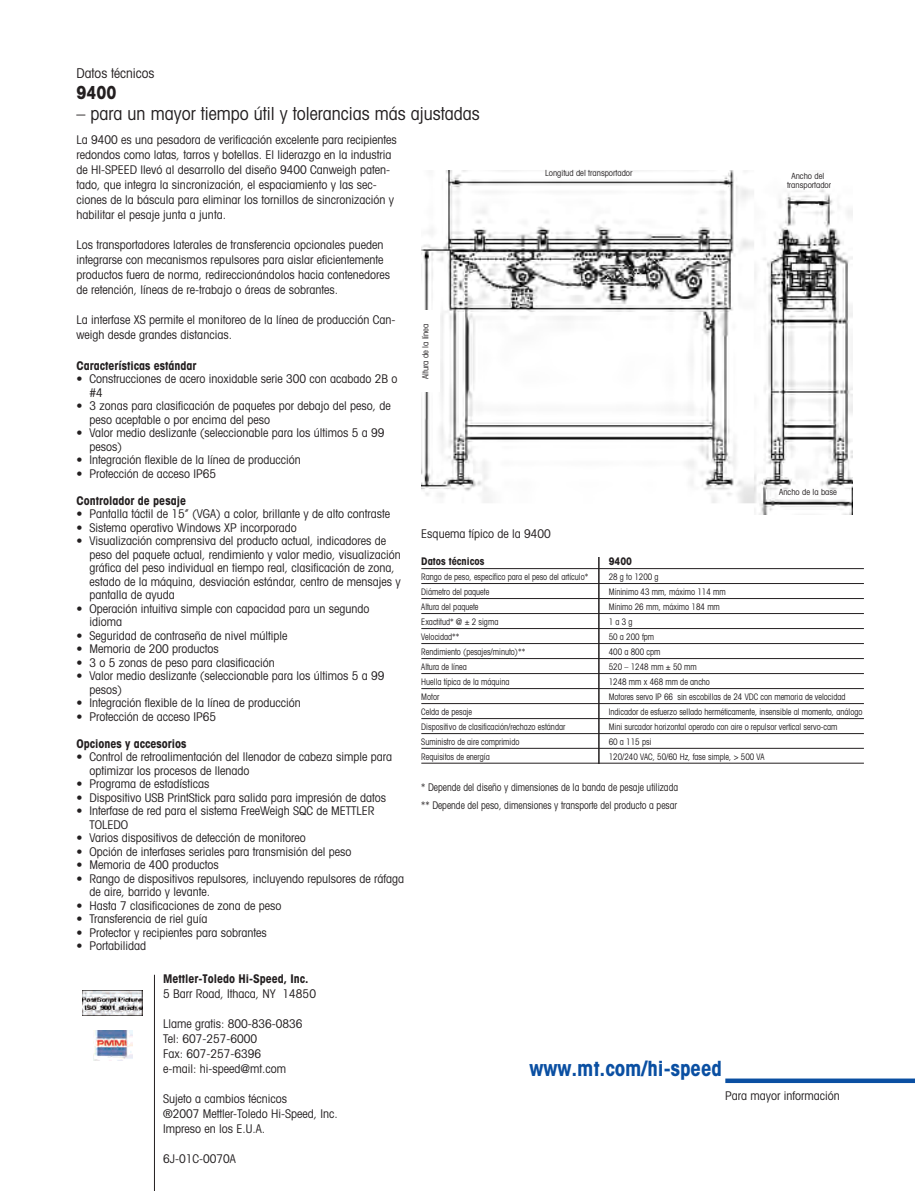
<style>
.page{position:relative;width:915px;height:1191px;background:#fff}
.page>*{position:absolute;margin:0;border:0;box-sizing:border-box;transform-origin:0 0}
.t1{font:700 condensed 21px "Avant Garde";color:#0a4fa2}
.t2{font:condensed 18px "Avant Garde";color:#231f20}
.t3{font:700 condensed 18px "Avant Garde";color:#231f20}
.t4{font:condensed 13.5px "Avant Garde";color:#231f20}
.t5{font:condensed 12px/15px "Avant Garde";color:#231f20}
.t6{font:700 condensed 12px "Avant Garde";color:#231f20}
.t7{font:condensed 10.5px/18px "Avant Garde";color:#231f20;scale:.9 1}
.t8{font:700 condensed 10.5px "Avant Garde";color:#231f20}
.t9{font:condensed 9px "Avant Garde";color:#231f20;scale:.9 1}
.t10{font:condensed 8.4px/9px "Avant Garde";color:#231f20;text-align:center}
</style>
<div class="page">
<div style="left:725px;top:1078px;width:189px;height:5px;background:#0a4fa2"></div>
<hr style="left:154px;top:974px;width:1px;height:217px;background:#231f20">
<img style="left:82px;top:990px;width:61px;height:25px">
<img style="left:421px;top:171px;width:431px;height:344px">
<div style="left:421px;top:310px;width:19px;height:82px;background:#fff"></div>
<hr style="left:421px;top:568px;width:442px;height:1px;background:#231f20">
<hr style="left:421px;top:583px;width:442px;height:1px;background:#231f20">
<hr style="left:421px;top:598px;width:442px;height:1px;background:#231f20">
<hr style="left:421px;top:613px;width:442px;height:1px;background:#231f20">
<hr style="left:421px;top:628px;width:442px;height:1px;background:#231f20">
<hr style="left:421px;top:643px;width:442px;height:1px;background:#231f20">
<hr style="left:421px;top:658px;width:442px;height:1px;background:#231f20">
<hr style="left:421px;top:673px;width:442px;height:1px;background:#231f20">
<hr style="left:421px;top:688px;width:442px;height:1px;background:#231f20">
<hr style="left:421px;top:703px;width:442px;height:1px;background:#231f20">
<hr style="left:421px;top:718px;width:442px;height:1px;background:#231f20">
<hr style="left:421px;top:733px;width:442px;height:1px;background:#231f20">
<hr style="left:421px;top:748px;width:442px;height:1px;background:#231f20">
<hr style="left:421px;top:763px;width:442px;height:1px;background:#231f20">
<hr style="left:598px;top:557px;width:1px;height:207px;background:#231f20">
<img style="left:93px;top:1030px;width:39px;height:30px">
<p class="t4" style="left:77px;top:68px;width:79px">Datos técnicos</p>
<h2 class="t3" style="left:77px;top:86px;width:42px">9400</h2>
<h2 class="t2" style="left:77px;top:107px;width:404px">– para un mayor tiempo útil y tolerancias más ajustadas</h2>
<p class="t5" style="left:77px;top:133px;width:321px">La 9400 es una pesadora de verificación excelente para recipientes redondos como latas, tarros y botellas. El liderazgo en la industria de HI-SPEED llevó al desarrollo del diseño 9400 Canweigh paten&shy;tado, que integra la sincronización, el espaciamiento y las sec&shy;ciones de la báscula para eliminar los tornillos de sincronización y habilitar el pesaje junta a junta.</p>
<p class="t5" style="left:77px;top:238px;width:315px">Los transportadores laterales de transferencia opcionales pueden integrarse con mecanismos repulsores para aislar eficientemente productos fuera de norma, redireccionándolos hacia contenedores de retención, líneas de re-trabajo o áreas de sobrantes.</p>
<p class="t5" style="left:77px;top:313px;width:320px">La interfase XS permite el monitoreo de la línea de producción Can&shy;weigh desde grandes distancias.</p>
<p class="t6" style="left:77px;top:361px;width:121px">Características estándar</p>
<p class="t5" style="left:89px;top:373px;width:309px;line-height:13.5px;text-indent:-13px">• Construcciones de acero inoxidable serie 300 con acabado 2B o #4</p>
<p class="t5" style="left:89px;top:400px;width:303px;line-height:13.5px;text-indent:-13px">• 3 zonas para clasificación de paquetes por debajo del peso, de peso aceptable o por encima del peso</p>
<p class="t5" style="left:89px;top:427px;width:297px;line-height:13.5px;text-indent:-13px">• Valor medio deslizante (seleccionable para los últimos 5 a 99 pesos)</p>
<p class="t5" style="left:77px;top:453px;width:225px">• Integración flexible de la línea de producción</p>
<p class="t5" style="left:77px;top:467px;width:141px">• Protección de acceso IP65</p>
<p class="t6" style="left:77px;top:496px;width:111px">Controlador de pesaje</p>
<p class="t5" style="left:77px;top:507px;width:315px">• Pantalla táctil de 15” (VGA) a color, brillante y de alto contraste</p>
<p class="t5" style="left:77px;top:521px;width:222px">• Sistema operativo Windows XP incorporado</p>
<p class="t5" style="left:89px;top:535px;width:313px;line-height:13.5px;text-indent:-13px">• Visualización comprensiva del producto actual, indicadores de peso del paquete actual, rendimiento y valor medio, visualización gráfica del peso individual en tiempo real, clasificación de zona, estado de la máquina, desviación estándar, centro de mensajes y pantalla de ayuda</p>
<p class="t5" style="left:89px;top:603px;width:281px;line-height:13.5px;text-indent:-13px">• Operación intuitiva simple con capacidad para un segundo idioma</p>
<p class="t5" style="left:77px;top:629px;width:212px">• Seguridad de contraseña de nivel múltiple</p>
<p class="t5" style="left:77px;top:642px;width:144px">• Memoria de 200 productos</p>
<p class="t5" style="left:77px;top:656px;width:200px">• 3 o 5 zonas de peso para clasificación</p>
<p class="t5" style="left:89px;top:670px;width:297px;line-height:13.5px;text-indent:-13px">• Valor medio deslizante (seleccionable para los últimos 5 a 99 pesos)</p>
<p class="t5" style="left:77px;top:696px;width:225px">• Integración flexible de la línea de producción</p>
<p class="t5" style="left:77px;top:710px;width:141px">• Protección de acceso IP65</p>
<p class="t6" style="left:77px;top:739px;width:111px">Opciones y accesorios</p>
<p class="t5" style="left:89px;top:751px;width:304px;line-height:13.5px;text-indent:-13px">• Control de retroalimentación del llenador de cabeza simple para optimizar los procesos de llenado</p>
<p class="t5" style="left:77px;top:777px;width:134px">• Programa de estadísticas</p>
<p class="t5" style="left:77px;top:791px;width:311px">• Dispositivo USB PrintStick para salida para impresión de datos</p>
<p class="t5" style="left:89px;top:805px;width:286px;line-height:13.5px;text-indent:-13px">• Interfase de red para el sistema FreeWeigh SQC de METTLER<br>TOLEDO</p>
<p class="t5" style="left:77px;top:831px;width:231px">• Varios dispositivos de detección de monitoreo</p>
<p class="t5" style="left:77px;top:845px;width:276px">• Opción de interfases seriales para transmisión del peso</p>
<p class="t5" style="left:77px;top:858px;width:144px">• Memoria de 400 productos</p>
<p class="t5" style="left:89px;top:873px;width:316px;line-height:13.5px;text-indent:-13px">• Rango de dispositivos repulsores, incluyendo repulsores de ráfaga de aire, barrido y levante.</p>
<p class="t5" style="left:77px;top:899px;width:206px">• Hasta 7 clasificaciones de zona de peso</p>
<p class="t5" style="left:77px;top:912px;width:132px">• Transferencia de riel guía</p>
<p class="t5" style="left:77px;top:926px;width:192px">• Protector y recipientes para sobrantes</p>
<p class="t5" style="left:77px;top:939px;width:71px">• Portabilidad</p>
<p class="t6" style="left:163px;top:973px;width:147px">Mettler-Toledo Hi-Speed, Inc.</p>
<p class="t5" style="left:163px;top:987px;width:154px">5 Barr Road, Ithaca, NY 14850</p>
<p class="t5" style="left:163px;top:1017px;width:141px">Llame gratis: 800-836-0836<br>Tel: 607-257-6000<br>Fax: 607-257-6396<br>e-mail: hi-speed@mt.com</p>
<p class="t5" style="left:163px;top:1092px;width:176px">Sujeto a cambios técnicos<br>®2007 Mettler-Toledo Hi-Speed, Inc.<br>Impreso en los E.U.A.</p>
<p class="t5" style="left:163px;top:1152px;width:74px">6J-01C-0070A</p>
<p class="t10" style="left:422px;top:379px;width:57px;rotate:-90deg">Altura de la línea</p>
<p class="t10" style="left:545px;top:169px;width:89px">Longitud del transportador</p>
<p class="t5" style="left:421px;top:527px;width:131px">Esquema típico de la 9400</p>
<p class="t10" style="left:786px;top:172px;width:46px">Ancho del transportador</p>
<p class="t10" style="left:778px;top:488px;width:59px">Ancho de la base</p>
<p class="t8" style="left:421px;top:557px;width:64px">Datos técnicos</p>
<p class="t8" style="left:608px;top:557px;width:25px">9400</p>
<p class="t9" style="left:421px;top:573px;width:187px">Rango de peso, específico para el peso del artículo*</p>
<p class="t9" style="left:608px;top:573px;width:57px">28 g to 1200 g</p>
<p class="t9" style="left:421px;top:588px;width:77px">Diámetro del paquete</p>
<p class="t9" style="left:608px;top:588px;width:132px">Míninimo 43 mm, máximo 114 mm</p>
<p class="t9" style="left:421px;top:603px;width:65px">Altura del paquete</p>
<p class="t9" style="left:608px;top:603px;width:125px">Mínimo 26 mm, máximo 184 mm</p>
<p class="t9" style="left:421px;top:618px;width:87px">Exactitud* @ ± 2 sigma</p>
<p class="t9" style="left:608px;top:618px;width:28px">1a3g</p>
<p class="t9" style="left:421px;top:633px;width:44px">Velocidad**</p>
<p class="t9" style="left:608px;top:633px;width:52px">50 a 200 fpm</p>
<p class="t9" style="left:421px;top:648px;width:117px">Rendimiento (pesajes/minuto)**</p>
<p class="t9" style="left:608px;top:648px;width:59px">400 a 800 cpm</p>
<p class="t9" style="left:421px;top:663px;width:52px">Altura de línea</p>
<p class="t9" style="left:608px;top:663px;width:99px">520 – 1248 mm ± 50 mm</p>
<p class="t9" style="left:421px;top:678px;width:99px">Huella típica de la máquina</p>
<p class="t9" style="left:608px;top:678px;width:114px">1248 mm x 468 mm de ancho</p>
<p class="t9" style="left:421px;top:693px;width:21px">Motor</p>
<p class="t9" style="left:608px;top:693px;width:264px">Motores servo IP 66 sin escobillas de 24 VDC con memoria de velocidad</p>
<p class="t9" style="left:421px;top:708px;width:58px">Celda de pesaje</p>
<p class="t9" style="left:608px;top:708px;width:283px">Indicador de esfuerzo sellado herméticamente, insensible al momento, análogo</p>
<p class="t9" style="left:421px;top:723px;width:161px">Dispositivo de clasificación/rechazo estándar</p>
<p class="t9" style="left:608px;top:723px;width:255px">Mini surcador horizontal operado con aire o repulsor vertical servo-cam</p>
<p class="t9" style="left:421px;top:738px;width:110px">Suministro de aire comprimido</p>
<p class="t9" style="left:608px;top:738px;width:49px">60 a 115 psi</p>
<p class="t9" style="left:421px;top:753px;width:77px">Requisitos de energía</p>
<p class="t9" style="left:608px;top:753px;width:175px">120/240 VAC, 50/60 Hz, fase simple, &gt; 500 VA</p>
<p class="t7" style="left:421px;top:779px;width:287px">* Depende del diseño y dimensiones de la banda de pesaje utilizada ** Depende del peso, dimensiones y transporte del producto a pesar</p>
<h1 class="t1" style="left:529px;top:1061px;width:194px">www.mt.com/hi-speed</h1>
<p class="t5" style="left:724px;top:1089px;width:116px">Para mayor información</p>
</div>
